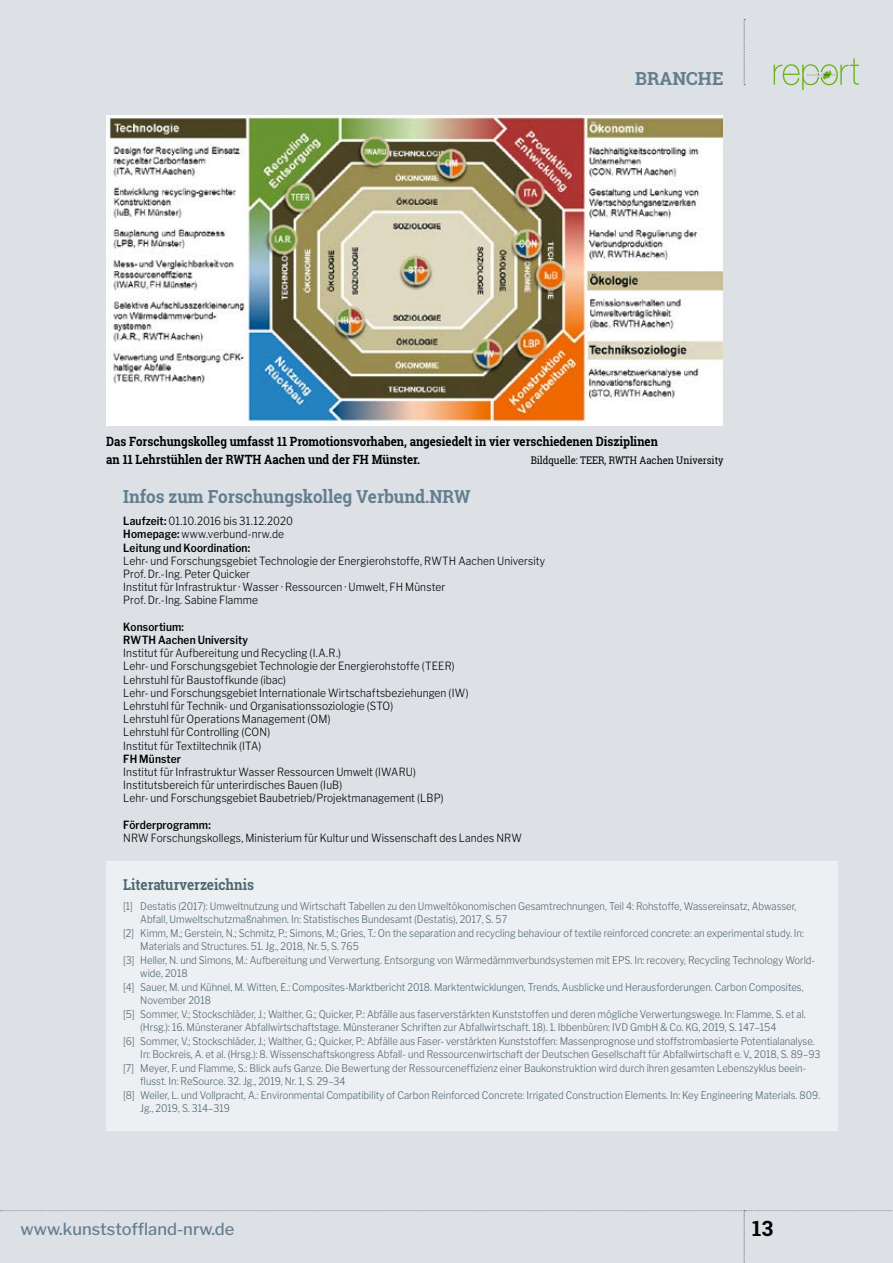
<style>
.page{position:relative;width:893px;height:1263px;background:#dde0e5}
.page>*{position:absolute;margin:0;border:0;box-sizing:border-box;transform-origin:0 0}
.t1{font:700 21px "Roboto Slab";color:#000}
.t2{font:700 18px "Roboto Slab";letter-spacing:-.005em;color:#637e90;scale:.95 1}
.t3{font:700 18px "Roboto Slab";letter-spacing:-.005em;color:#637e90}
.t4{font:500 16.5px "Libre Franklin";color:#637e90}
.t5{font:700 15px "Roboto Slab";color:#506673;scale:.9 1}
.t6{font:700 12.75px/18px "Roboto Slab";color:#000;scale:.9 1}
.t7{font:300 11.25px/13.2px "Libre Franklin";letter-spacing:.01em;color:#000;scale:.9 1}
.t8{font:600 11.25px/13.2px "Libre Franklin";letter-spacing:.015em;color:#000;scale:.9 1}
.t9{font:300 10.5px "Libre Franklin";color:#506673;scale:.9 1}
.t10{font:10.5px "Roboto Slab";color:#000;scale:.9 1}
.s1{font-weight:300}
</style>
<div class="page">
<img style="left:106px;top:116px;width:616px;height:309px">
<div style="left:106px;top:861px;width:732px;height:269px;background:#edf0f2"></div>
<svg style="left:774px;top:58px;width:85px;height:32px"></svg>
<svg style="left:744px;top:19px;width:1px;height:66px"></svg>
<svg style="left:1px;top:1210px;width:892px;height:53px"></svg>
<h2 class="t3" style="left:635px;top:66px;width:90px">BRANCHE</h2>
<p class="t6" style="left:106px;top:433px;width:614px">Das Forschungskolleg umfasst 11 Promotionsvorhaben, angesiedelt in vier verschiedenen Disziplinen an 11 Lehrstühlen der RWTH Aachen und der FH Münster.</p>
<p class="t10" style="left:531px;top:453px;width:216px">Bildquelle: TEER, RWTH Aachen University</p>
<h2 class="t2" style="left:123px;top:484px;width:367px">Infos zum Forschungskolleg Verbund.NRW</h2>
<p class="t8" style="left:123px;top:515px;width:190px">Laufzeit: <span class="s1">01.10.2016 bis 31.12.2020<br></span>Homepage: <span class="s1">www.verbund-nrw.de<br></span>Leitung und Koordination:</p>
<p class="t7" style="left:123px;top:554px;width:470px">Lehr- und Forschungsgebiet Technologie der Energierohstoffe, RWTH Aachen University Prof. Dr.-Ing. Peter Quicker<br>Institut für Infrastruktur · Wasser · Ressourcen · Umwelt, FH Münster<br>Prof. Dr.-Ing. Sabine Flamme</p>
<p class="t8" style="left:123px;top:620px;width:140px">Konsortium:<br>RWTH Aachen University</p>
<p class="t7" style="left:123px;top:646px;width:385px">Institut für Aufbereitung und Recycling (I.A.R.)<br>Lehr- und Forschungsgebiet Technologie der Energierohstoffe (TEER)<br>Lehrstuhl für Baustoffkunde (ibac)<br>Lehr- und Forschungsgebiet Internationale Wirtschaftsbeziehungen (IW)<br>Lehrstuhl für Technik- und Organisationssoziologie (STO)<br>Lehrstuhl für Operations Management (OM)<br>Lehrstuhl für Controlling (CON)<br>Institut für Textiltechnik (ITA)</p>
<p class="t8" style="left:123px;top:752px;width:66px">FH Münster</p>
<p class="t7" style="left:123px;top:765px;width:357px">Institut für Infrastruktur Wasser Ressourcen Umwelt (IWARU)<br>Institutsbereich für unterirdisches Bauen (IuB)<br>Lehr- und Forschungsgebiet Baubetrieb/Projektmanagement (LBP)</p>
<p class="t8" style="left:123px;top:818px;width:99px">Förderprogramm:</p>
<p class="t7" style="left:123px;top:831px;width:444px">NRW Forschungskollegs, Ministerium für Kultur und Wissenschaft des Landes NRW</p>
<h3 class="t5" style="left:123px;top:875px;width:147px">Literaturverzeichnis</h3>
<p class="t9" style="left:123px;top:900px;width:749px">[1] Destatis (2017): Umweltnutzung und Wirtschaft Tabellen zu den Umweltökonomischen Gesamtrechnungen, Teil 4: Rohstoffe, Wassereinsatz, Abwasser,</p>
<p class="t9" style="left:140px;top:913px;width:409px">Abfall, Umweltschutzmaßnahmen. In: Statistisches Bundesamt (Destatis), 2017, S. 57</p>
<p class="t9" style="left:123px;top:927px;width:758px">[2] Kimm, M.; Gerstein, N.; Schmitz, P.; Simons, M.; Gries, T.: On the separation and recycling behaviour of textile reinforced concrete: an experimental study. In:</p>
<p class="t9" style="left:140px;top:940px;width:244px">Materials and Structures. 51. Jg., 2018, Nr. 5, S. 765</p>
<p class="t9" style="left:123px;top:954px;width:770px">[3] Heller, N. und Simons, M.: Aufbereitung und Verwertung. Entsorgung von Wärmedämmverbundsystemen mit EPS. In: recovery, Recycling Technology World-</p>
<p class="t9" style="left:140px;top:967px;width:54px">wide, 2018</p>
<p class="t9" style="left:123px;top:981px;width:757px">[4] Sauer, M. und Kühnel, M. Witten, E.: Composites-Marktbericht 2018. Marktentwicklungen, Trends, Ausblicke und Herausforderungen. Carbon Composites,</p>
<p class="t9" style="left:140px;top:994px;width:80px">November 2018</p>
<p class="t9" style="left:123px;top:1008px;width:760px">[5] Sommer, V.; Stockschläder, J.; Walther, G.; Quicker, P.: Abfälle aus faserverstärkten Kunststoffen und deren mögliche Verwertungswege. In: Flamme, S. et al.</p>
<p class="t9" style="left:140px;top:1021px;width:708px">(Hrsg.): 16. Münsteraner Abfallwirtschaftstage. Münsteraner Schriften zur Abfallwirtschaft. 18). 1. Ibbenbüren: IVD GmbH &amp; Co. KG, 2019, S. 147–154</p>
<p class="t9" style="left:123px;top:1035px;width:770px">[6] Sommer, V.; Stockschläder, J.; Walther, G.; Quicker, P.: Abfälle aus Faser- verstärkten Kunststoffen: Massenprognose und stoffstrombasierte Potentialanalyse.</p>
<p class="t9" style="left:140px;top:1048px;width:757px">In: Bockreis, A. et al. (Hrsg.): 8. Wissenschaftskongress Abfall- und Ressourcenwirtschaft der Deutschen Gesellschaft für Abfallwirtschaft e.V., 2018, S. 89–93</p>
<p class="t9" style="left:123px;top:1062px;width:760px">[7] Meyer, F. und Flamme, S.: Blick aufs Ganze. Die Bewertung der Ressourceneffizienz einer Baukonstruktion wird durch ihren gesamten Lebenszyklus beein-</p>
<p class="t9" style="left:140px;top:1075px;width:230px">flusst. In: ReSource. 32. Jg., 2019, Nr. 1, S. 29–34</p>
<p class="t9" style="left:123px;top:1089px;width:776px">[8] Weiler, L. und Vollpracht, A.: Environmental Compatibility of Carbon Reinforced Concrete: Irrigated Construction Elements. In: Key Engineering Materials. 809.</p>
<p class="t9" style="left:140px;top:1102px;width:101px">Jg., 2019, S. 314–319</p>
<h3 class="t4" style="left:21px;top:1219px;width:215px">www.kunststoffland-nrw.de</h3>
<h1 class="t1" style="left:752px;top:1213px;width:22px">13</h1>
</div>
